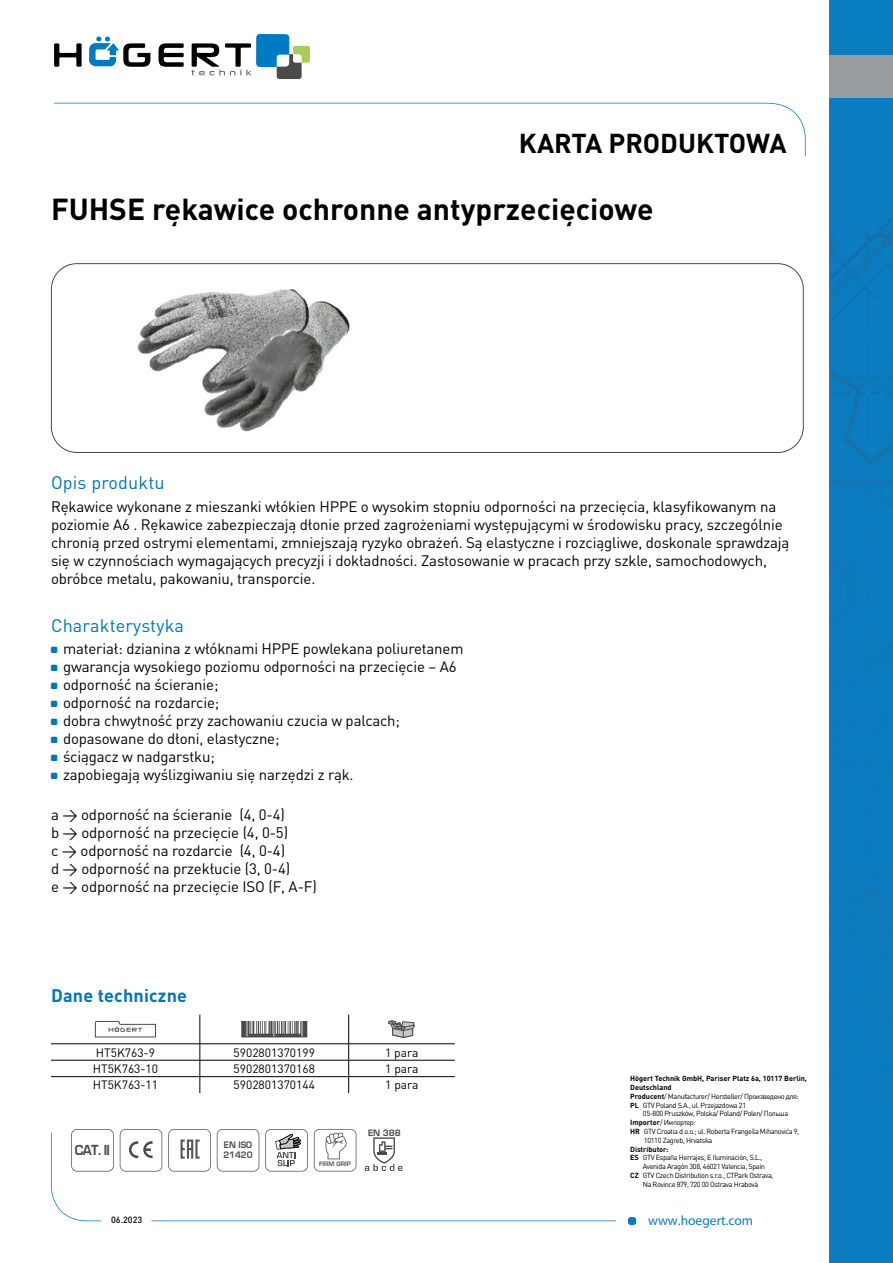
<style>
.page{position:relative;width:893px;height:1263px;background:#fff}
.page>*{position:absolute;margin:0;border:0;box-sizing:border-box;transform-origin:0 0}
.t1{font:700 30px "DIN Pro";color:#000}
.t2{font:700 27px "DIN Pro";color:#000}
.t3{font:18px "DIN Pro";letter-spacing:.01em;color:#0074bc}
.t4{font:700 18px "DIN Pro";letter-spacing:.01em;color:#0074bc}
.t5{font:15px/18px "DIN Pro";letter-spacing:-.01em;color:#000}
.t6{font:13.5px "Myriad Pro";color:#087dbf}
.t7{font:700 13.5px "Euromode";color:#4a4a49;scale:.93 1}
.t8{font:12px "DIN Pro";color:#000}
.t9{font:500 9px "DIN Pro";color:#000}
.t10{font:700 8.7px/10.5px "Euromode";color:#4a4a49;scale:.95 1}
.t11{font:700 8.55px "Euromode";color:#4a4a49}
.t12{font:7.35px "DIN Pro";letter-spacing:-.05em;color:#000}
.t13{font:700 7.35px "DIN Pro";color:#000}
.t14{font:700 6px "Euromode";color:#575756}
.s1{font-weight:700}
</style>
<div class="page">
<svg style="left:54px;top:43px;width:28px;height:24px"></svg>
<svg style="left:159px;top:43px;width:25px;height:24px"></svg>
<svg style="left:89px;top:37px;width:61px;height:30px"></svg>
<svg style="left:191px;top:34px;width:119px;height:45px"></svg>
<svg style="left:54px;top:103px;width:752px;height:53px"></svg>
<div style="left:628px;top:1217px;width:8px;height:8px;background:#087dbf;border-radius:3px"></div>
<svg style="left:51px;top:1132px;width:565px;height:89px"></svg>
<div style="left:830px;top:0;width:63px;height:1263px;background:#087dbf"></div>
<img style="left:831px;top:273px;width:50px;height:56px">
<img style="left:867px;top:222px;width:24px;height:44px">
<img style="left:831px;top:222px;width:56px;height:42px">
<svg style="left:831px;top:341px;width:60px;height:565px"></svg>
<img style="left:863px;top:906px;width:28px;height:76px">
<img style="left:831px;top:877px;width:60px;height:2px">
<img style="left:848px;top:647px;width:43px;height:3px">
<div style="left:830px;top:56px;width:63px;height:42px;background:#999c9e"></div>
<div style="left:51px;top:263px;width:753px;height:190px;border:1px solid #4a4a49;border-radius:26px"></div>
<img style="left:137px;top:289px;width:213px;height:143px">
<hr style="left:51px;top:1043px;width:149px;height:1px;background:#000">
<hr style="left:200px;top:1043px;width:149px;height:1px;background:#000">
<hr style="left:349px;top:1043px;width:106px;height:1px;background:#000">
<hr style="left:51px;top:1060px;width:149px;height:1px;background:#000">
<hr style="left:200px;top:1060px;width:149px;height:1px;background:#000">
<hr style="left:349px;top:1060px;width:106px;height:1px;background:#000">
<hr style="left:51px;top:1076px;width:149px;height:1px;background:#000">
<hr style="left:200px;top:1076px;width:149px;height:1px;background:#000">
<svg style="left:200px;top:1015px;width:1px;height:78px"></svg>
<hr style="left:349px;top:1076px;width:106px;height:1px;background:#000">
<svg style="left:348px;top:1015px;width:1px;height:78px"></svg>
<svg style="left:95px;top:1021px;width:61px;height:16px"></svg>
<svg style="left:241px;top:1021px;width:66px;height:16px"></svg>
<svg style="left:388px;top:1021px;width:27px;height:17px"></svg>
<svg style="left:71px;top:1129px;width:43px;height:42px"></svg>
<svg style="left:120px;top:1129px;width:42px;height:42px"></svg>
<svg style="left:168px;top:1129px;width:43px;height:42px"></svg>
<svg style="left:217px;top:1129px;width:42px;height:42px"></svg>
<svg style="left:265px;top:1129px;width:43px;height:42px"></svg>
<svg style="left:314px;top:1129px;width:42px;height:42px"></svg>
<svg style="left:365px;top:1137px;width:38px;height:34px"></svg>
<h2 class="t2" style="left:519px;top:121px;width:269px">KARTA PRODUKTOWA</h2>
<h1 class="t1" style="left:51px;top:184px;width:604px">FUHSE rękawice ochronne antyprzecięciowe</h1>
<p class="t3" style="left:51px;top:471px;width:115px">Opis produktu</p>
<p class="t5" style="left:51px;top:497px;width:740px">Rękawice wykonane z mieszanki włókien HPPE o wysokim stopniu odporności na przecięcia, klasyfikowanym na poziomie A6 . Rękawice zabezpieczają dłonie przed zagrożeniami występującymi w środowisku pracy, szczególnie chronią przed ostrymi elementami, zmniejszają ryzyko obrażeń. Są elastyczne i rozciągliwe, doskonale sprawdzają się w czynnościach wymagających precyzji i dokładności. Zastosowanie w pracach przy szkle, samochodowych, obróbce metalu, pakowaniu, transporcie.</p>
<p class="t3" style="left:51px;top:613px;width:134px">Charakterystyka</p>
<p class="t5" style="left:63px;top:639px;width:402px">materiał: dzianina z włóknami HPPE powlekana poliuretanem gwarancja wysokiego poziomu odporności na przecięcie – A6 odporność na ścieranie;<br>odporność na rozdarcie;<br>dobra chwytność przy zachowaniu czucia w palcach; dopasowane do dłoni, elastyczne;<br>ściągacz w nadgarstku;<br>zapobiegają wyślizgiwaniu się narzędzi z rąk.</p>
<p class="t5" style="left:51px;top:805px;width:267px">a → odporność na ścieranie (4, 0-4)<br>b → odporność na przecięcie (4, 0-5)<br>c → odporność na rozdarcie (4, 0-4)<br>d → odporność na przekłucie (3, 0-4)<br>e → odporność na przecięcie ISO (F, A-F)</p>
<p class="t4" style="left:51px;top:980px;width:138px">Dane techniczne</p>
<p class="t8" style="left:96px;top:1044px;width:61px">HT5K763-9</p>
<p class="t8" style="left:234px;top:1044px;width:83px">5902801370199</p>
<p class="t8" style="left:385px;top:1044px;width:35px">1 para</p>
<p class="t8" style="left:93px;top:1060px;width:67px">HT5K763-10</p>
<p class="t8" style="left:234px;top:1060px;width:83px">5902801370168</p>
<p class="t8" style="left:385px;top:1060px;width:35px">1 para</p>
<p class="t8" style="left:93px;top:1077px;width:67px">HT5K763-11</p>
<p class="t8" style="left:234px;top:1077px;width:83px">5902801370144</p>
<p class="t8" style="left:385px;top:1077px;width:35px">1 para</p>
<p class="t7" style="left:75px;top:1142px;width:39px">CAT. II</p>
<p class="t10" style="left:223px;top:1139px;width:32px">EN ISO<br>21420</p>
<p class="t14" style="left:319px;top:1160px;width:33px">FIRM GRIP</p>
<p class="t11" style="left:368px;top:1127px;width:34px">EN 388</p>
<p class="t13" style="left:630px;top:1072px;width:178px">Högert Technik GmbH, Pariser Platz 6a, 10117 Berlin,</p>
<p class="t13" style="left:630px;top:1081px;width:43px">Deutschland</p>
<p class="t12" style="left:630px;top:1091px;width:170px"><span class="s1">Producent</span>/ Manufacturer/ Hersteller/ Произведено для:</p>
<p class="t12" style="left:630px;top:1100px;width:117px"><span class="s1">PL</span> GTV Poland S.A., ul. Przejazdowa 21</p>
<p class="t12" style="left:643px;top:1109px;width:147px">05-800 Pruszków, Polska/ Poland/ Polen/ Польша</p>
<p class="t12" style="left:630px;top:1117px;width:67px"><span class="s1">Importer</span>/ Импортер:</p>
<p class="t12" style="left:630px;top:1126px;width:171px"><span class="s1">HR</span> GTV Croatia d.o.o.; ul. Roberta Frangeša Mihanovića 9,</p>
<p class="t12" style="left:644px;top:1135px;width:70px">10110 Zagreb, Hrvatska</p>
<p class="t13" style="left:630px;top:1143px;width:40px">Distributor:</p>
<p class="t12" style="left:630px;top:1153px;width:134px"><span class="s1">ES</span> GTV España Herrajes, E Iluminación, S.L.,</p>
<p class="t12" style="left:643px;top:1161px;width:124px">Avenida Aragón 308, 46021 Valencia, Spain</p>
<p class="t12" style="left:630px;top:1170px;width:145px"><span class="s1">CZ</span> GTV Czech Distribution s.r.o., CTPark Ostrava,</p>
<p class="t12" style="left:643px;top:1179px;width:117px">Na Rovince 879, 720 00 Ostrava Hrabová</p>
<p class="t9" style="left:111px;top:1213px;width:33px">06.2023</p>
<p class="t6" style="left:648px;top:1212px;width:107px">www.hoegert.com</p>
</div>
